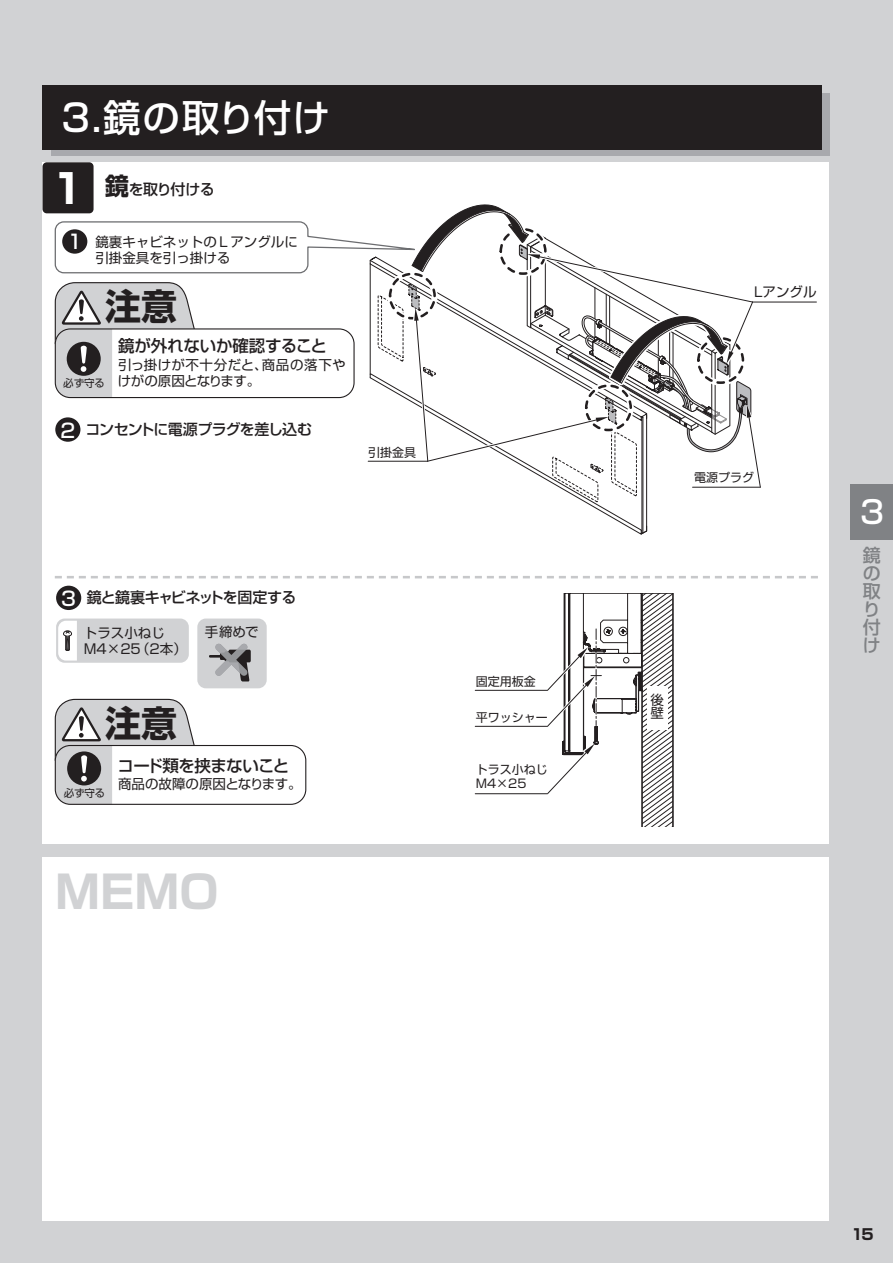
<style>
.page{position:relative;width:893px;height:1263px;background:#d1d2d4}
.page>*{position:absolute;margin:0;border:0;box-sizing:border-box;transform-origin:0 0}
.t1{font:700 45px "Shin Go Pro";color:#d1d2d4}
.t2{font:500 37.5px "Shin Go Pro";letter-spacing:.04em;color:#fff}
.t3{font:700 36px "Shin Go Pro";color:#231f20}
.t4{font:500 31.5px "Shin Go Pro";color:#fff}
.t5{font:500 19.5px "Shin Go Pro";color:#fff}
.t6{font:500 18px/18px "Shin Go Pro";color:#808285}
.t7{font:500 16.5px "Shin Go Pro";letter-spacing:-.01em;color:#231f20}
.t8{font:500 16.5px "Shin Go Pro";letter-spacing:-.03em;color:#231f20}
.t9{font:500 15px "Shin Go Pro";letter-spacing:-.05em;color:#231f20}
.t10{font:700 15px "Shin Go Pro";color:#231f20}
.t11{font:13.5px/16.2px "Shin Go Pro";color:#231f20}
.t12{font:12px/14.4px "Shin Go Pro";color:#231f20}
.t13{font:10.5px "Shin Go Pro";letter-spacing:-.01em;color:#231f20}
.s1{font-weight:700;font-size:40.5px;color:#fff}
.s2{font-weight:700;font-size:24px}
.s3{font-size:19.5px;color:#fff}
</style>
<div class="page">
<div style="left:43px;top:162px;width:786px;height:682px;background:#fff"></div>
<div style="left:43px;top:857px;width:786px;height:363px;background:#fff"></div>
<svg style="left:51px;top:93px;width:778px;height:63px;background:#96969a"></svg>
<div style="left:43px;top:85px;width:779px;height:64px;background:#231f20"></div>
<div style="left:43px;top:162px;width:51px;height:51px;background:#231f20;border-radius:4px"></div>
<div style="left:56px;top:586px;width:25px;height:24px;background:#231f20;border-radius:50%"></div>
<svg style="left:56px;top:576px;width:761px;height:2px"></svg>
<hr style="left:475px;top:690px;width:72px;height:1px;background:#231f20">
<hr style="left:475px;top:726px;width:72px;height:1px;background:#231f20">
<hr style="left:475px;top:793px;width:72px;height:1px;background:#231f20">
<svg style="left:544px;top:594px;width:130px;height:232px"></svg>
<div style="left:647px;top:686px;width:20px;height:44px;background:#fff"></div>
<div style="left:55px;top:745px;width:251px;height:60px;border:1px solid #231f20;border-radius:15px"></div>
<svg style="left:54px;top:698px;width:145px;height:106px"></svg>
<div style="left:56px;top:618px;width:133px;height:45px;background:#d1d2d4;border-radius:9px"></div>
<svg style="left:58px;top:621px;width:19px;height:39px"></svg>
<div style="left:197px;top:618px;width:70px;height:70px;background:#d1d2d4;border-radius:9px"></div>
<svg style="left:209px;top:643px;width:42px;height:38px"></svg>
<svg style="left:51px;top:201px;width:712px;height:333px"></svg>
<hr style="left:752px;top:302px;width:64px;height:1px;background:#231f20">
<div style="left:850px;top:485px;width:43px;height:55px;background:#808285"></div>
<h2 class="t2" style="left:61px;top:87px;width:270px">3．鏡の取り付け</h2>
<p class="t9" style="left:51px;top:177px;width:165px"><span class="s1">1</span> <span class="s2">鏡</span>を取り付ける</p>
<h3 class="t5" style="left:67px;top:226px;width:16px">1</h3>
<p class="t11" style="left:95px;top:232px;width:204px">鏡裏キャビネットのＬアングルに引掛金具を引っ掛ける</p>
<h3 class="t3" style="left:105px;top:278px;width:73px">注意</h3>
<p class="t13" style="left:63px;top:375px;width:43px">必ず守る</p>
<p class="t7" style="left:118px;top:332px;width:211px">鏡が外れないか確認すること</p>
<p class="t11" style="left:118px;top:355px;width:229px">引っ掛けが不十分だと、商品の落下やけがの原因となります。</p>
<p class="t9" style="left:60px;top:417px;width:253px"><span class="s3">2</span> コンセントに電源プラグを差し込む</p>
<p class="t12" style="left:368px;top:444px;width:50px">引掛金具</p>
<p class="t9" style="left:61px;top:585px;width:237px"><span class="s3">3</span> 鏡と鏡裏キャビネットを固定する</p>
<p class="t11" style="left:84px;top:623px;width:105px">トラス小ねじ<br>M4×25（2本）</p>
<p class="t11" style="left:205px;top:622px;width:55px">手締めで</p>
<h3 class="t3" style="left:105px;top:695px;width:73px">注意</h3>
<p class="t13" style="left:64px;top:784px;width:43px">必ず守る</p>
<p class="t8" style="left:117px;top:752px;width:173px">コード類を挟まないこと</p>
<p class="t11" style="left:118px;top:774px;width:185px">商品の故障の原因となります。</p>
<h1 class="t1" style="left:55px;top:856px;width:165px">MEMO</h1>
<p class="t12" style="left:476px;top:673px;width:61px">固定用板金</p>
<p class="t12" style="left:476px;top:709px;width:73px">平ワッシャー</p>
<p class="t12" style="left:476px;top:760px;width:73px">トラス小ねじ<br>M4×25</p>
<p class="t11" style="left:754px;top:282px;width:64px">Lアングル</p>
<p class="t12" style="left:694px;top:469px;width:61px">電源プラグ</p>
<p class="t11" style="left:650px;top:691px;width:15px;line-height:13.5px">後壁</p>
<h3 class="t4" style="left:860px;top:487px;width:25px">3</h3>
<h3 class="t6" style="left:863px;top:544px;width:19px">鏡の取り付け</h3>
<p class="t10" style="left:851px;top:1222px;width:24px">15</p>
</div>
